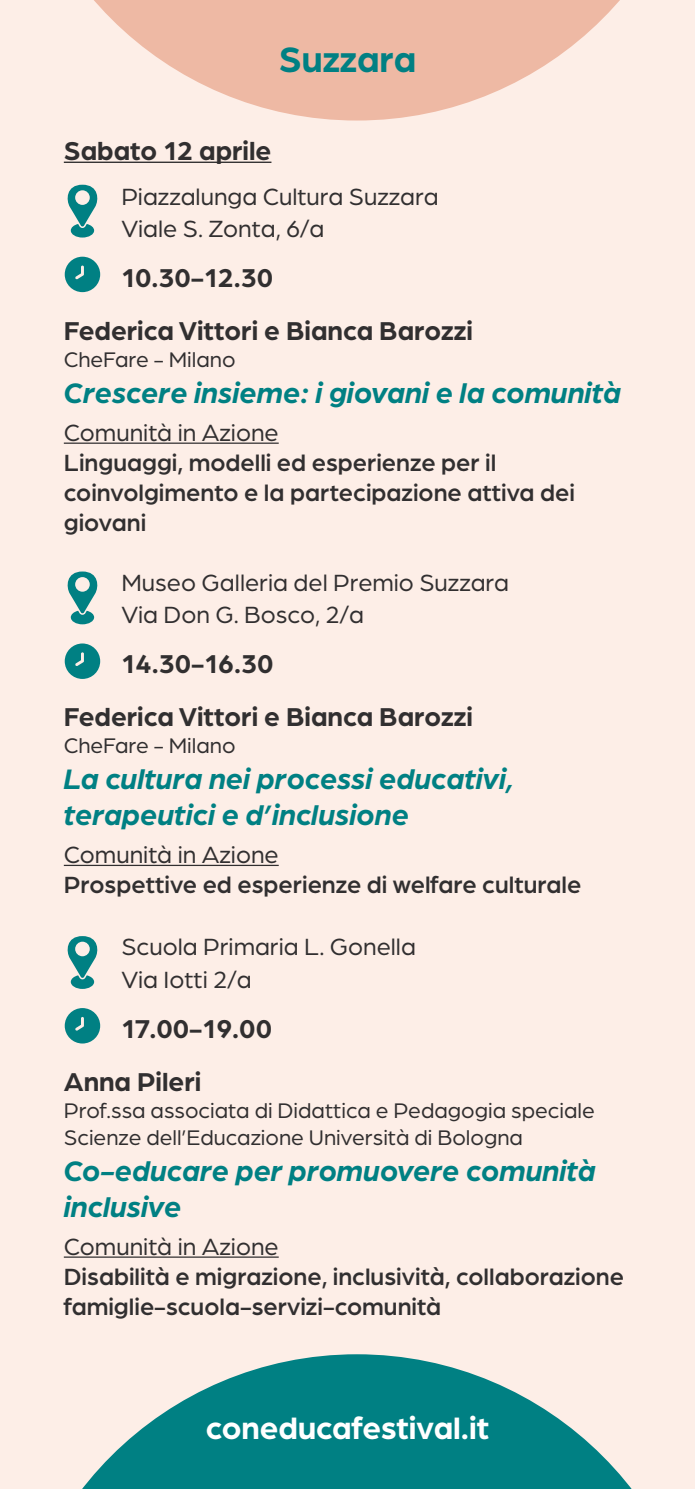
<style>
.page{position:relative;width:695px;height:1489px;background:#fff}
.page>*{position:absolute;margin:0;border:0;box-sizing:border-box;transform-origin:0 0}
.t1{font:700 37.5px "Arboria";color:#008083}
.t2{font:700 32.5px "Arboria";color:#fff}
.t3{font:italic 700 30px/36px "Arboria";color:#008083}
.t4{font:700 27.5px/53px "Arboria";color:#312f30}
.t5{font:500 25px/30px "Arboria";color:#312f30}
.t6{font:25px/32.5px "Arboria";color:#312f30}
.t7{font:22.5px/27px "Arboria";color:#312f30}
</style>
<div class="page">
<div style="left:0;top:0;width:694px;height:1488px;background:#fdeee7"></div>
<svg style="left:94px;top:0;width:526px;height:120px;fill:#eeb9a4"></svg>
<svg style="left:83px;top:1354px;width:548px;height:134px;fill:#008083"></svg>
<hr style="left:64px;top:162px;width:207px;height:1px;background:#312f30">
<hr style="left:64px;top:442px;width:215px;height:2px;background:#312f30">
<hr style="left:64px;top:864px;width:215px;height:2px;background:#312f30">
<hr style="left:64px;top:1256px;width:215px;height:1px;background:#312f30">
<svg style="left:65px;top:643px;width:35px;height:36px"></svg>
<svg style="left:67px;top:571px;width:31px;height:53px"></svg>
<svg style="left:65px;top:257px;width:35px;height:35px"></svg>
<svg style="left:67px;top:185px;width:31px;height:52px"></svg>
<svg style="left:65px;top:1008px;width:35px;height:35px"></svg>
<svg style="left:67px;top:936px;width:31px;height:52px"></svg>
<h1 class="t1" style="left:279px;top:33px;width:139px">Suzzara</h1>
<p class="t4" style="left:64px;top:122px;width:209px">Sabato 12 aprile</p>
<p class="t6" style="left:121px;top:179px;width:319px">Piazzalunga Cultura Suzzara<br>Viale S. Zonta, 6/a</p>
<p class="t4" style="left:64px;top:250px;width:410px;text-indent:58px">10.30-12.30<br>Federica Vittori e Bianca Barozzi</p>
<p class="t7" style="left:64px;top:345px;width:173px">CheFare - Milano</p>
<p class="t3" style="left:64px;top:373px;width:558px">Crescere insieme: i giovani e la comunità</p>
<p class="t6" style="left:64px;top:415px;width:216px">Comunità in Azione</p>
<p class="t5" style="left:64px;top:446px;width:512px">Linguaggi, modelli ed esperienze per il coinvolgimento e la partecipazione attiva dei giovani</p>
<p class="t6" style="left:121px;top:565px;width:389px">Museo Galleria del Premio Suzzara<br>Via Don G. Bosco, 2/a</p>
<p class="t4" style="left:64px;top:636px;width:410px;text-indent:58px">14.30-16.30<br>Federica Vittori e Bianca Barozzi</p>
<p class="t7" style="left:64px;top:731px;width:173px">CheFare - Milano</p>
<p class="t3" style="left:64px;top:759px;width:451px">La cultura nei processi educativi, terapeutici e d’inclusione</p>
<p class="t6" style="left:64px;top:837px;width:216px">Comunità in Azione</p>
<p class="t5" style="left:64px;top:868px;width:519px">Prospettive ed esperienze di welfare culturale</p>
<p class="t6" style="left:121px;top:929px;width:296px">Scuola Primaria L. Gonella<br>Via Iotti 2/a</p>
<p class="t4" style="left:64px;top:1000px;width:210px;text-indent:58px">17.00-19.00<br>Anna Pileri</p>
<p class="t7" style="left:64px;top:1096px;width:532px">Prof.ssa associata di Didattica e Pedagogia speciale<br>Scienze dell’Educazione Università di Bologna</p>
<p class="t3" style="left:64px;top:1151px;width:533px">Co-educare per promuovere comunità inclusive</p>
<p class="t6" style="left:64px;top:1228px;width:216px">Comunità in Azione</p>
<p class="t5" style="left:64px;top:1259px;width:561px">Disabilità e migrazione, inclusività, collaborazione famiglie-scuola-servizi-comunità</p>
<h2 class="t2" style="left:206px;top:1405px;width:285px">coneducafestival.it</h2>
</div>
